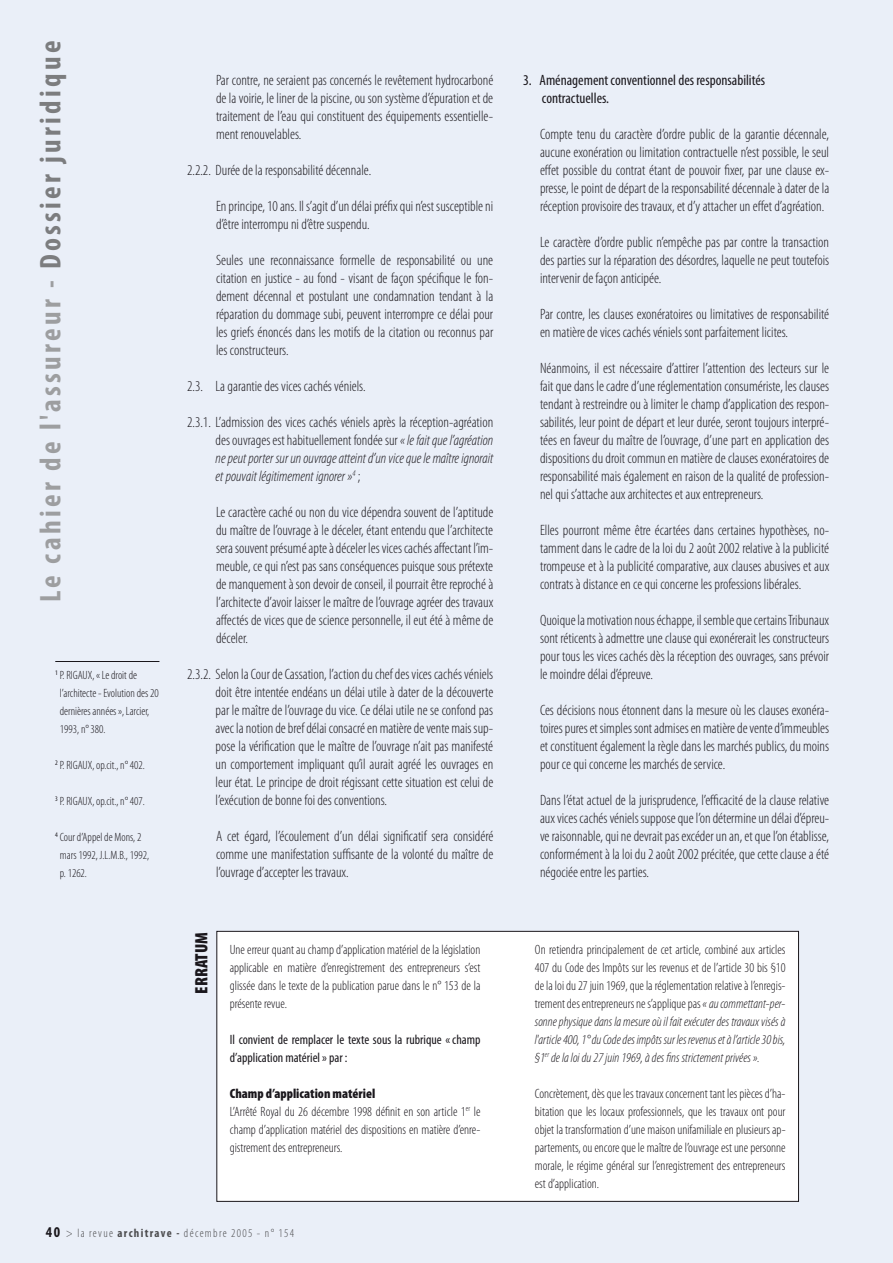
<style>
.page{position:relative;width:893px;height:1263px;background:#eaeff8}
.page>*{position:absolute;margin:0;border:0;box-sizing:border-box;transform-origin:0 0}
.t1{font:700 condensed 30px "Myriad Pro";letter-spacing:.11em;color:#9d9ea0}
.t2{font:900 condensed 18px "Myriad Pro";color:#1a171c}
.t3{font:300 condensed 15px/18px "Myriad Pro";color:#1a171c;text-align:justify}
.t4{font:italic 300 condensed 15px/18px "Myriad Pro";color:#1a171c;text-align:justify}
.t5{font:condensed 15px/18px "Myriad Pro";color:#1a171c}
.t6{font:300 condensed 13.5px/18px "Myriad Pro";color:#1a171c;text-align:justify}
.t7{font:condensed 13.5px/18px "Myriad Pro";color:#1a171c}
.t8{font:300 condensed 12px/18px "Myriad Pro";color:#1a171c}
.t9{font:300 condensed 12px "Myriad Pro";letter-spacing:.11em;color:#4c4c4e}
.s1{color:#7c7d7f}
.s2{font-style:normal}
.s3{font-weight:900}
.s4{font-weight:700;font-size:15px;color:#1a171c}
.s5{font-weight:700}
.s6{font-style:italic}
</style>
<div class="page">
<div style="left:217px;top:931px;width:581px;height:270px;background:#fff"></div>
<div style="left:217px;top:931px;width:582px;height:270px;border:1px solid #1a171c"></div>
<hr style="left:55px;top:661px;width:104px;height:1px;background:#1a171c">
<h1 class="t1" style="left:32px;top:602px;width:563px;rotate:-90deg">Le cahier de l'assureur - <span class="s1">Dossier juridique</span></h1>
<p class="t8" style="left:60px;top:666px;width:100px;text-indent:-5px"><sup>1</sup> P. RIGAUX, «Le droit de l’architecte - Evolution des 20 dernières années», Larcier,<br>1993, n° 380.</p>
<p class="t8" style="left:55px;top:756px;width:91px"><sup>2</sup> P. RIGAUX, op.cit., n° 402.</p>
<p class="t8" style="left:55px;top:792px;width:91px"><sup>3</sup> P. RIGAUX, op.cit., n° 407.</p>
<p class="t8" style="left:60px;top:828px;width:91px;text-indent:-5px"><sup>4</sup> Cour d’Appel de Mons, 2 mars 1992, J.L.M.B., 1992, p. 1262.</p>
<p class="t3" style="left:216px;top:71px;width:279px">Par contre, ne seraient pas concernés le revêtement hydrocarboné de la voirie, le liner de la piscine, ou son système d’épuration et de traitement de l’eau qui constituent des équipements essentielle&shy;ment renouvelables.</p>
<p class="t3" style="left:187px;top:161px;width:186px">2.2.2. Durée de la responsabilité décennale.</p>
<p class="t3" style="left:216px;top:197px;width:279px">En principe, 10 ans. Il s’agit d’un délai préfix qui n’est susceptible ni d’être interrompu ni d’être suspendu.</p>
<p class="t3" style="left:216px;top:251px;width:279px">Seules une reconnaissance formelle de responsabilité ou une citation en justice - au fond - visant de façon spécifique le fon&shy;dement décennal et postulant une condamnation tendant à la réparation du dommage subi, peuvent interrompre ce délai pour les griefs énoncés dans les motifs de la citation ou reconnus par les constructeurs.</p>
<p class="t3" style="left:187px;top:377px;width:180px">2.3. La garantie des vices cachés véniels.</p>
<p class="t4" style="left:216px;top:413px;width:279px;text-indent:-28px"><span class="s2">2.3.1. L’admission des vices cachés véniels après la réception-agréation des ouvrages est habituellement fondée sur</span> «le fait que l’agréation ne peut porter sur un ouvrage atteint d’un vice que le maître ignorait et pouvait légitimement ignorer»<sup>4</sup> <span class="s2">;</span></p>
<p class="t3" style="left:216px;top:503px;width:279px">Le caractère caché ou non du vice dépendra souvent de l’aptitude du maître de l’ouvrage à le déceler, étant entendu que l’architecte sera souvent présumé apte à déceler les vices cachés affectant l’im&shy;meuble, ce qui n’est pas sans conséquences puisque sous prétexte de manquement à son devoir de conseil, il pourrait être reproché à l’architecte d’avoir laisser le maître de l’ouvrage agréer des travaux affectés de vices que de science personnelle, il eut été à même de déceler.</p>
<p class="t3" style="left:216px;top:665px;width:279px;text-indent:-28px">2.3.2. Selon la Cour de Cassation, l’action du chef des vices cachés véniels doit être intentée endéans un délai utile à dater de la découverte par le maître de l’ouvrage du vice. Ce délai utile ne se confond pas avec la notion de bref délai consacré en matière de vente mais sup&shy;pose la vérification que le maître de l’ouvrage n’ait pas manifesté un comportement impliquant qu’il aurait agréé les ouvrages en leur état. Le principe de droit régissant cette situation est celui de l’exécution de bonne foi des conventions.</p>
<p class="t3" style="left:216px;top:827px;width:279px">A cet égard, l’écoulement d’un délai significatif sera considéré comme une manifestation suffisante de la volonté du maître de l’ouvrage d’accepter les travaux.</p>
<p class="t2" style="left:192px;top:993px;width:63px;rotate:-90deg">ERRATUM</p>
<p class="t6" style="left:230px;top:940px;width:252px">Une erreur quant au champ d’application matériel de la législation applicable en matière d’enregistrement des entrepreneurs s’est glissée dans le texte de la publication parue dans le n° 153 de la présente revue.</p>
<p class="t7" style="left:230px;top:1030px;width:252px">Il convient de remplacer le texte sous la rubrique « champ d’application matériel » par :</p>
<p class="t6" style="left:230px;top:1084px;width:252px;text-align:left"><span class="s3">Champ d’application matériel<br></span>L’Arrêté Royal du 26 décembre 1998 définit en son article 1<sup>er</sup> le champ d’application matériel des dispositions en matière d’enre&shy;gistrement des entrepreneurs.</p>
<p class="t9" style="left:46px;top:1227px;width:250px"><span class="s4">40</span> &gt; la revue <span class="s5">architrave -</span> décembre 2005 - n° 154</p>
<p class="t5" style="left:542px;top:71px;width:225px;text-indent:-19px">3. Aménagement conventionnel des responsabilités contractuelles.</p>
<p class="t3" style="left:540px;top:125px;width:291px">Compte tenu du caractère d’ordre public de la garantie décennale, aucune exonération ou limitation contractuelle n’est possible, le seul effet possible du contrat étant de pouvoir fixer, par une clause ex&shy;presse, le point de départ de la responsabilité décennale à dater de la réception provisoire des travaux, et d’y attacher un effet d’agréation.</p>
<p class="t3" style="left:540px;top:233px;width:291px">Le caractère d’ordre public n’empêche pas par contre la transaction des parties sur la réparation des désordres, laquelle ne peut toutefois intervenir de façon anticipée.</p>
<p class="t3" style="left:540px;top:305px;width:291px">Par contre, les clauses exonératoires ou limitatives de responsabilité en matière de vices cachés véniels sont parfaitement licites.</p>
<p class="t3" style="left:540px;top:359px;width:291px">Néanmoins, il est nécessaire d’attirer l’attention des lecteurs sur le fait que dans le cadre d’une réglementation consumériste, les clauses tendant à restreindre ou à limiter le champ d’application des respon&shy;sabilités, leur point de départ et leur durée, seront toujours interpré&shy;tées en faveur du maître de l’ouvrage, d’une part en application des dispositions du droit commun en matière de clauses exonératoires de responsabilité mais également en raison de la qualité de profession&shy;nel qui s’attache aux architectes et aux entrepreneurs.</p>
<p class="t3" style="left:540px;top:521px;width:291px">Elles pourront même être écartées dans certaines hypothèses, no&shy;tamment dans le cadre de la loi du 2 août 2002 relative à la publicité trompeuse et à la publicité comparative, aux clauses abusives et aux contrats à distance en ce qui concerne les professions libérales.</p>
<p class="t3" style="left:540px;top:611px;width:291px">Quoique la motivation nous échappe, il semble que certains Tribunaux sont réticents à admettre une clause qui exonérerait les constructeurs pour tous les vices cachés dès la réception des ouvrages, sans prévoir le moindre délai d’épreuve.</p>
<p class="t3" style="left:540px;top:701px;width:291px">Ces décisions nous étonnent dans la mesure où les clauses exonéra&shy;toires pures et simples sont admises en matière de vente d’immeubles et constituent également la règle dans les marchés publics, du moins pour ce qui concerne les marchés de service.</p>
<p class="t3" style="left:540px;top:791px;width:291px">Dans l’état actuel de la jurisprudence, l’efficacité de la clause relative aux vices cachés véniels suppose que l’on détermine un délai d’épreu&shy;ve raisonnable, qui ne devrait pas excéder un an, et que l’on établisse, conformément à la loi du 2 août 2002 précitée, que cette clause a été négociée entre les parties.</p>
<p class="t6" style="left:535px;top:940px;width:252px">On retiendra principalement de cet article, combiné aux articles 407 du Code des Impôts sur les revenus et de l’article 30 bis §10 de la loi du 27 juin 1969, que la réglementation relative à l’enregis&shy;trement des entrepreneurs ne s’applique pas <span class="s6">«au commettant-per&shy;sonne physique dans la mesure où il fait exécuter des travaux visés à l'article 400, 1° du Code des impôts sur les revenus et à l’article 30 bis, §1</span><sup>er</sup> <span class="s6">de la loi du 27 juin 1969, à des fins strictement privées».</span></p>
<p class="t6" style="left:535px;top:1084px;width:252px">Concrètement, dès que les travaux concernent tant les pièces d’ha&shy;bitation que les locaux professionnels, que les travaux ont pour objet la transformation d’une maison unifamiliale en plusieurs ap&shy;partements, ou encore que le maître de l’ouvrage est une personne morale, le régime général sur l’enregistrement des entrepreneurs est d’application.</p>
</div>
